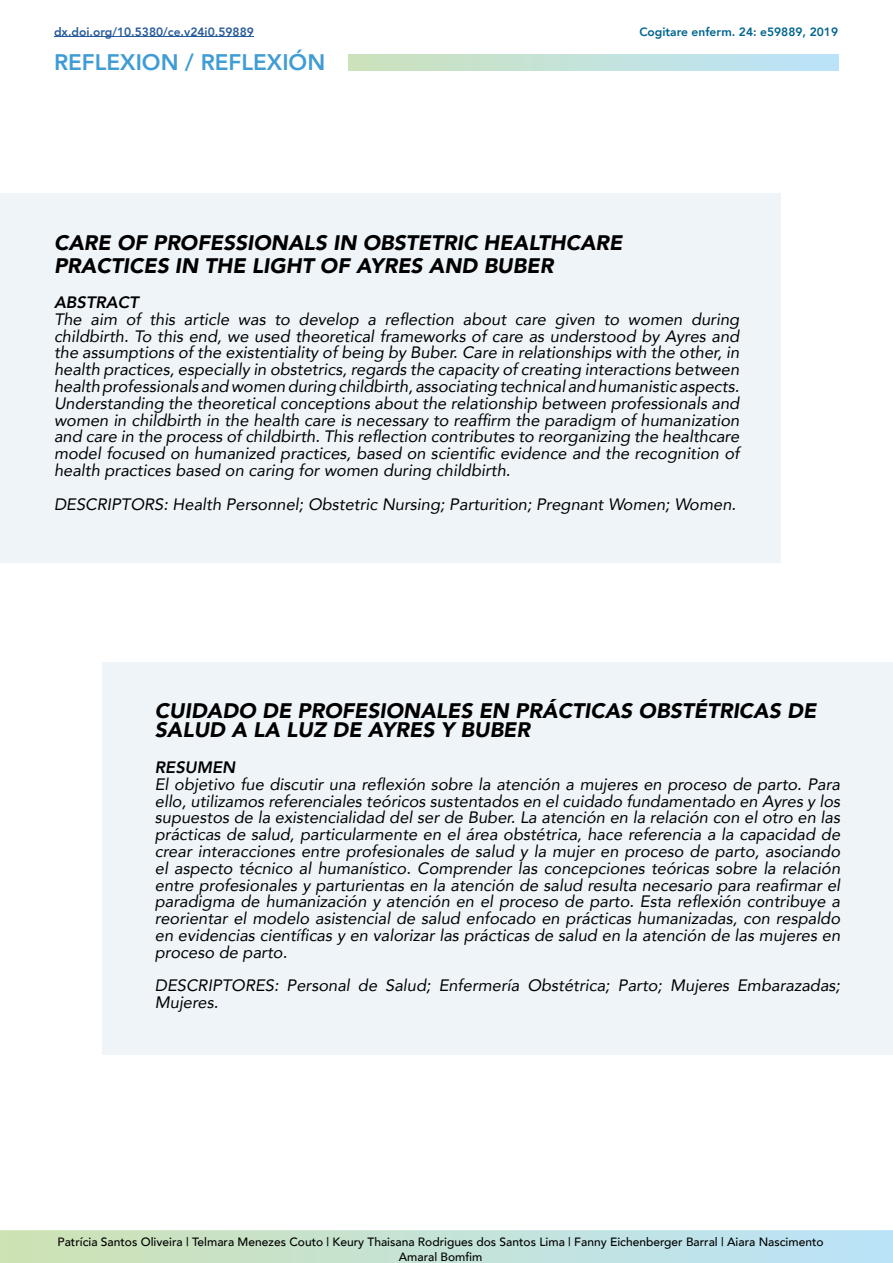
<style>
.page{position:relative;width:893px;height:1263px;background:#fff}
.page>*{position:absolute;margin:0;border:0;box-sizing:border-box;transform-origin:0 0}
.t1{font:800 22.5px "Avenir";color:#409cd4}
.t2{font:italic 900 21px/22.2px "Avenir";color:#000}
.t3{font:italic 16.5px/16.8px "Avenir";color:#000;text-align:justify}
.t4{font:italic 800 16.5px "Avenir";color:#000}
.t5{font:500 12px/14.4px "Avenir";color:#000;text-align:center}
.t6{font:800 12px "Avenir";color:#275b9b}
.t7{font:800 12px "Avenir";color:#00658f}
</style>
<div class="page">
<div style="left:0;top:193px;width:781px;height:370px;background:#eff4f9"></div>
<svg style="left:0;top:1230px;width:893px;height:33px;background:#c4e2d6"></svg>
<div style="left:349px;top:54px;width:490px;height:17px;background:linear-gradient(to right,#cce2bc,#bae3fb)"></div>
<div style="left:102px;top:662px;width:791px;height:392px;background:#eff4f9"></div>
<hr style="left:54px;top:36px;width:200px;height:1px;background:#275b9b">
<p class="t6" style="left:54px;top:22px;width:201px">dx.doi.org/10.5380/ce.v24i0.59889</p>
<p class="t7" style="left:639px;top:22px;width:200px">Cogitare enferm. 24: e59889, 2019</p>
<h1 class="t1" style="left:54px;top:45px;width:273px">REFLEXION / REFLEXIÓN</h1>
<p class="t2" style="left:54px;top:232px;width:570px">CARE OF PROFESSIONALS IN OBSTETRIC HEALTHCARE<br>PRACTICES IN THE LIGHT OF AYRES AND BUBER</p>
<p class="t4" style="left:54px;top:292px;width:86px">ABSTRACT</p>
<p class="t3" style="left:54px;top:311px;width:687px">The aim of this article was to develop a reflection about care given to women during childbirth. To this end, we used theoretical frameworks of care as understood by Ayres and the assumptions of the existentiality of being by Buber. Care in relationships with the other, in health practices, especially in obstetrics, regards the capacity of creating interactions between health professionals and women during childbirth, associating technical and humanistic aspects.<br>Understanding the theoretical conceptions about the relationship between professionals and women in childbirth in the health care is necessary to reaffirm the paradigm of humanization and care in the process of childbirth. This reflection contributes to reorganizing the healthcare model focused on humanized practices, based on scientific evidence and the recognition of health practices based on caring for women during childbirth.</p>
<p class="t3" style="left:54px;top:495px;width:684px">DESCRIPTORS: Health Personnel; Obstetric Nursing; Parturition; Pregnant Women; Women.</p>
<p class="t2" style="left:155px;top:701px;width:663px;line-height:19.2px">CUIDADO DE PROFESIONALES EN PRÁCTICAS OBSTÉTRICAS DE<br>SALUD A LA LUZ DE AYRES Y BUBER</p>
<p class="t4" style="left:155px;top:757px;width:82px">RESUMEN</p>
<p class="t3" style="left:155px;top:775px;width:687px">El objetivo fue discutir una reflexión sobre la atención a mujeres en proceso de parto. Para ello, utilizamos referenciales teóricos sustentados en el cuidado fundamentado en Ayres y los supuestos de la existencialidad del ser de Buber. La atención en la relación con el otro en las prácticas de salud, particularmente en el área obstétrica, hace referencia a la capacidad de crear interacciones entre profesionales de salud y la mujer en proceso de parto, asociando el aspecto técnico al humanístico. Comprender las concepciones teóricas sobre la relación entre profesionales y parturientas en la atención de salud resulta necesario para reafirmar el paradigma de humanización y atención en el proceso de parto. Esta reflexión contribuye a reorientar el modelo asistencial de salud enfocado en prácticas humanizadas, con respaldo en evidencias científicas y en valorizar las prácticas de salud en la atención de las mujeres en proceso de parto.</p>
<p class="t3" style="left:155px;top:977px;width:687px">DESCRIPTORES: Personal de Salud; Enfermería Obstétrica; Parto; Mujeres Embarazadas;<br>Mujeres.</p>
<p class="t5" style="left:58px;top:1234px;width:767px">Patrícia Santos Oliveira | Telmara Menezes Couto | Keury Thaisana Rodrigues dos Santos Lima | Fanny Eichenberger Barral | Aiara Nascimento<br>Amaral Bomfim</p>
</div>
